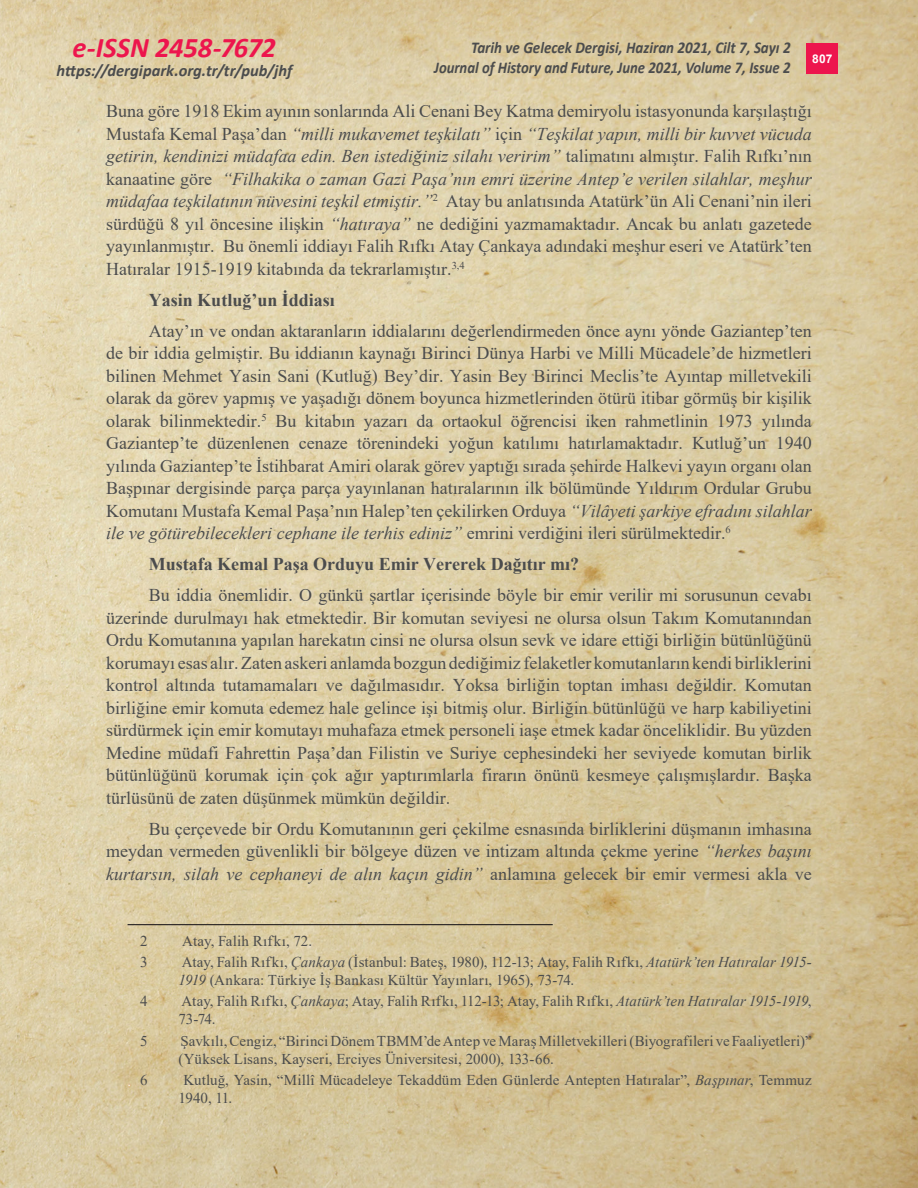
<style>
.page{position:relative;width:918px;height:1188px;background:#fff}
.page>*{position:absolute;margin:0;border:0;box-sizing:border-box;transform-origin:0 0}
.t1{font:italic 700 28.5px "Calibri";letter-spacing:-.005em;color:#ed154d}
.ANA_METİN_STİLİ_TEK{font:18px/22.5px "Times New Roman";color:#4b4c4d;text-align:justify}
.ANA_METİN_STİLİ_TEK-2{font:700 18px "Times New Roman";color:#4b4c4d}
.t2{font:italic 700 16.5px "Calibri";color:#4b4c4d;scale:.89 1}
.t3{font:italic 700 16.5px "Calibri";color:#4b4c4d;scale:.91 1}
.t4{font:italic 700 16.5px "Calibri";color:#4b4c4d}
.Body_text_normal_foo{font:15px/18px "Times New Roman";letter-spacing:.005em;color:#4b4c4d}
.t5{font:700 12px "Arial";color:#fff}
.s1{font-style:italic}
</style>
<div class="page">
<img style="left:0;top:0;width:918px;height:1188px">
<div style="left:807px;top:43px;width:31px;height:30px;background:#ed154d"></div>
<hr style="left:128px;top:924px;width:425px;height:1px;background:#231f20">
<h1 class="t1" style="left:73px;top:27px;width:205px">e-ISSN 2458-7672</h1>
<p class="t3" style="left:471px;top:36px;width:353px">Tarih ve Gelecek Dergisi, Haziran 2021, Cilt 7, Sayı 2</p>
<p class="t4" style="left:56px;top:59px;width:237px">https://dergipark.org.tr/tr/pub/jhf</p>
<p class="t2" style="left:434px;top:56px;width:402px">Journal of History and Future, June 2021, Volume 7, Issue 2</p>
<p class="t5" style="left:812px;top:50px;width:22px">807</p>
<p class="ANA_METİN_STİLİ_TEK" style="left:106px;top:99px;width:707px">Buna göre 1918 Ekim ayının sonlarında Ali Cenani Bey Katma demiryolu istasyonunda karşılaştığı Mustafa Kemal Paşa’dan <span class="s1">“milli mukavemet teşkilatı”</span> için <span class="s1">“Teşkilat yapın, milli bir kuvvet vücuda getirin, kendinizi müdafaa edin. Ben istediğiniz silahı veririm”</span> talimatını almıştır. Falih Rıfkı’nın kanaatine göre <span class="s1">“Filhakika o zaman Gazi Paşa’nın emri üzerine Antep’e verilen silahlar, meşhur müdafaa teşkilatının nüvesini teşkil etmiştir.”</span><sup>2</sup> Atay bu anlatısında Atatürk’ün Ali Cenani’nin ileri sürdüğü 8 yıl öncesine ilişkin <span class="s1">“hatıraya”</span> ne dediğini yazmamaktadır. Ancak bu anlatı gazetede yayınlanmıştır. Bu önemli iddiayı Falih Rıfkı Atay Çankaya adındaki meşhur eseri ve Atatürk’ten Hatıralar 1915-1919 kitabında da tekrarlamıştır.<sup>3,4</sup></p>
<p class="ANA_METİN_STİLİ_TEK-2" style="left:149px;top:287px;width:188px">Yasin Kutluğ’un İddiası</p>
<p class="ANA_METİN_STİLİ_TEK" style="left:106px;top:319px;width:707px;text-indent:43px">Atay’ın ve ondan aktaranların iddialarını değerlendirmeden önce aynı yönde Gaziantep’ten de bir iddia gelmiştir. Bu iddianın kaynağı Birinci Dünya Harbi ve Milli Mücadele’de hizmetleri bilinen Mehmet Yasin Sani (Kutluğ) Bey’dir. Yasin Bey Birinci Meclis’te Ayıntap milletvekili olarak da görev yapmış ve yaşadığı dönem boyunca hizmetlerinden ötürü itibar görmüş bir kişilik olarak bilinmektedir.<sup>5</sup> Bu kitabın yazarı da ortaokul öğrencisi iken rahmetlinin 1973 yılında Gaziantep’te düzenlenen cenaze törenindeki yoğun katılımı hatırlamaktadır. Kutluğ’un 1940 yılında Gaziantep’te İstihbarat Amiri olarak görev yaptığı sırada şehirde Halkevi yayın organı olan Başpınar dergisinde parça parça yayınlanan hatıralarının ilk bölümünde Yıldırım Ordular Grubu Komutanı Mustafa Kemal Paşa’nın Halep’ten çekilirken Orduya <span class="s1">“Vilâyeti şarkiye efradını silahlar ile ve götürebilecekleri cephane ile terhis ediniz”</span> emrini verdiğini ileri sürülmektedir.<sup>6</sup></p>
<p class="ANA_METİN_STİLİ_TEK-2" style="left:149px;top:551px;width:432px">Mustafa Kemal Paşa Orduyu Emir Vererek Dağıtır mı?</p>
<p class="ANA_METİN_STİLİ_TEK" style="left:106px;top:583px;width:707px;text-indent:43px">Bu iddia önemlidir. O günkü şartlar içerisinde böyle bir emir verilir mi sorusunun cevabı üzerinde durulmayı hak etmektedir. Bir komutan seviyesi ne olursa olsun Takım Komutanından Ordu Komutanına yapılan harekatın cinsi ne olursa olsun sevk ve idare ettiği birliğin bütünlüğünü korumayı esas alır. Zaten askeri anlamda bozgun dediğimiz felaketler komutanların kendi birliklerini kontrol altında tutamamaları ve dağılmasıdır. Yoksa birliğin toptan imhası değildir. Komutan birliğine emir komuta edemez hale gelince işi bitmiş olur. Birliğin bütünlüğü ve harp kabiliyetini sürdürmek için emir komutayı muhafaza etmek personeli iaşe etmek kadar önceliklidir. Bu yüzden Medine müdafi Fahrettin Paşa’dan Filistin ve Suriye cephesindeki her seviyede komutan birlik bütünlüğünü korumak için çok ağır yaptırımlarla firarın önünü kesmeye çalışmışlardır. Başka türlüsünü de zaten düşünmek mümkün değildir.</p>
<p class="ANA_METİN_STİLİ_TEK" style="left:106px;top:817px;width:707px;text-indent:43px">Bu çerçevede bir Ordu Komutanının geri çekilme esnasında birliklerini düşmanın imhasına meydan vermeden güvenlikli bir bölgeye düzen ve intizam altında çekme yerine <span class="s1">“herkes başını kurtarsın, silah ve cephaneyi de alın kaçın gidin”</span> anlamına gelecek bir emir vermesi akla ve</p>
<p class="Body_text_normal_foo" style="left:140px;top:931px;width:9px">2</p>
<p class="Body_text_normal_foo" style="left:182px;top:931px;width:131px">Atay, Falih Rıfkı, 72.</p>
<p class="Body_text_normal_foo" style="left:140px;top:953px;width:9px">3</p>
<p class="Body_text_normal_foo" style="left:179px;top:953px;width:635px">Atay, Falih Rıfkı, <span class="s1">Çankaya</span> (İstanbul: Bateş, 1980), 112-13; Atay, Falih Rıfkı, <span class="s1">Atatürk’ten Hatıralar 1915-<br>1919</span> (Ankara: Türkiye İş Bankası Kültür Yayınları, 1965), 73-74.</p>
<p class="Body_text_normal_foo" style="left:140px;top:992px;width:9px">4</p>
<p class="Body_text_normal_foo" style="left:179px;top:992px;width:635px">Atay, Falih Rıfkı, <span class="s1">Çankaya</span>; Atay, Falih Rıfkı, 112-13; Atay, Falih Rıfkı, <span class="s1">Atatürk’ten Hatıralar 1915-1919</span>,<br>73-74.</p>
<p class="Body_text_normal_foo" style="left:140px;top:1031px;width:9px">5</p>
<p class="Body_text_normal_foo" style="left:179px;top:1031px;width:635px">Şavkılı, Cengiz, “Birinci Dönem TBMM’de Antep ve Maraş Milletvekilleri (Biyografileri ve Faaliyetleri)” (Yüksek Lisans, Kayseri, Erciyes Üniversitesi, 2000), 133-66.</p>
<p class="Body_text_normal_foo" style="left:140px;top:1070px;width:9px">6</p>
<p class="Body_text_normal_foo" style="left:179px;top:1070px;width:635px;text-indent:5px">Kutluğ, Yasin, “Millî Mücadeleye Tekaddüm Eden Günlerde Antepten Hatıralar”, <span class="s1">Başpınar</span>, Temmuz<br>1940, 11.</p>
</div>
